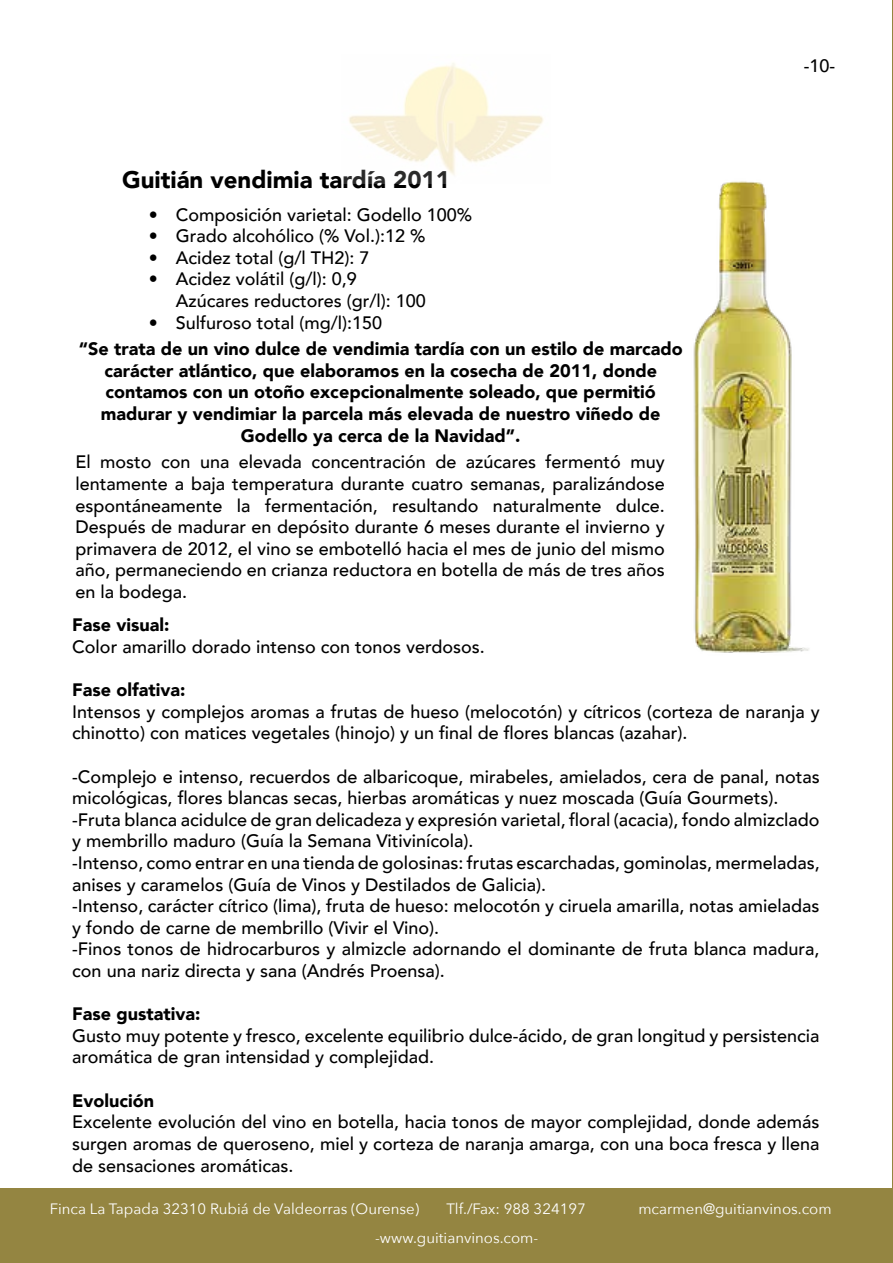
<style>
.page{position:relative;width:893px;height:1263px;background:#fff}
.page>*{position:absolute;margin:0;border:0;box-sizing:border-box;transform-origin:0 0}
.t1{font:900 24px "Avenir";color:#000}
.t2{font:500 18px/21.6px "Avenir";color:#000}
.t3{font:900 18px/21.6px "Avenir";color:#000;text-align:center}
.t4{font:15px "Avenir Next";color:#fff}
</style>
<div class="page">
<div style="left:0;top:1188px;width:893px;height:75px;background:#948541"></div>
<hr style="left:892px;top:0;width:1px;height:1263px;background:#948541">
<img style="left:693px;top:181px;width:116px;height:472px">
<img style="left:349px;top:63px;width:195px;height:112px">
<h1 class="t1" style="left:122px;top:159px;width:330px">Guitián vendimia tardía 2011</h1>
<p class="t2" style="left:149px;top:203px;width:325px">• Composición varietal: Godello 100%</p>
<p class="t2" style="left:149px;top:224px;width:278px">• Grado alcohólico (% Vol.):12 %</p>
<p class="t2" style="left:149px;top:246px;width:222px">• Acidez total (g/l TH2): 7</p>
<p class="t2" style="left:176px;top:267px;width:252px;text-indent:-27px">• Acidez volátil (g/l): 0,9<br>Azúcares reductores (gr/l): 100</p>
<p class="t2" style="left:149px;top:311px;width:235px">• Sulfuroso total (mg/l):150</p>
<p class="t3" style="left:79px;top:338px;width:605px">“Se trata de un vino dulce de vendimia tardía con un estilo de marcado carácter atlántico, que elaboramos en la cosecha de 2011, donde contamos con un otoño excepcionalmente soleado, que permitió madurar y vendimiar la parcela más elevada de nuestro viñedo de Godello ya cerca de la Navidad”.</p>
<p class="t2" style="left:804px;top:54px;width:33px">-10-</p>
<p class="t2" style="left:75px;top:450px;width:591px;text-align:justify">El mosto con una elevada concentración de azúcares fermentó muy lentamente a baja temperatura durante cuatro semanas, paralizándose espontáneamente la fermentación, resultando naturalmente dulce.<br>Después de madurar en depósito durante 6 meses durante el invierno y primavera de 2012, el vino se embotelló hacia el mes de junio del mismo año, permaneciendo en crianza reductora en botella de más de tres años en la bodega.</p>
<p class="t3" style="left:72px;top:614px;width:99px">Fase visual:</p>
<p class="t2" style="left:72px;top:635px;width:414px">Color amarillo dorado intenso con tonos verdosos.</p>
<p class="t3" style="left:72px;top:679px;width:115px">Fase olfativa:</p>
<p class="t2" style="left:72px;top:700px;width:749px">Intensos y complejos aromas a frutas de hueso (melocotón) y cítricos (corteza de naranja y chinotto) con matices vegetales (hinojo) y un final de flores blancas (azahar).</p>
<p class="t2" style="left:72px;top:765px;width:749px">-Complejo e intenso, recuerdos de albaricoque, mirabeles, amielados, cera de panal, notas micológicas, flores blancas secas, hierbas aromáticas y nuez moscada (Guía Gourmets). -Fruta blanca acidulce de gran delicadeza y expresión varietal, floral (acacia), fondo almizclado y membrillo maduro (Guía la Semana Vitivinícola).<br>-Intenso, como entrar en una tienda de golosinas: frutas escarchadas, gominolas, mermeladas, anises y caramelos (Guía de Vinos y Destilados de Galicia).<br>-Intenso, carácter cítrico (lima), fruta de hueso: melocotón y ciruela amarilla, notas amieladas y fondo de carne de membrillo (Vivir el Vino).<br>-Finos tonos de hidrocarburos y almizcle adornando el dominante de fruta blanca madura, con una nariz directa y sana (Andrés Proensa).</p>
<p class="t3" style="left:72px;top:1003px;width:130px">Fase gustativa:</p>
<p class="t2" style="left:72px;top:1024px;width:749px">Gusto muy potente y fresco, excelente equilibrio dulce-ácido, de gran longitud y persistencia aromática de gran intensidad y complejidad.</p>
<p class="t3" style="left:72px;top:1089px;width:84px">Evolución</p>
<p class="t2" style="left:72px;top:1110px;width:749px;text-align:justify">Excelente evolución del vino en botella, hacia tonos de mayor complejidad, donde además surgen aromas de queroseno, miel y corteza de naranja amarga, con una boca fresca y llena de sensaciones aromáticas.</p>
<p class="t4" style="left:50px;top:1196px;width:371px">Finca La Tapada 32310 Rubiá de Valdeorras (Ourense)</p>
<p class="t4" style="left:446px;top:1196px;width:141px">Tlf./Fax: 988 324197</p>
<p class="t4" style="left:638px;top:1196px;width:195px">mcarmen@guitianvinos.com</p>
<p class="t4" style="left:375px;top:1225px;width:165px">-www.guitianvinos.com-</p>
</div>
